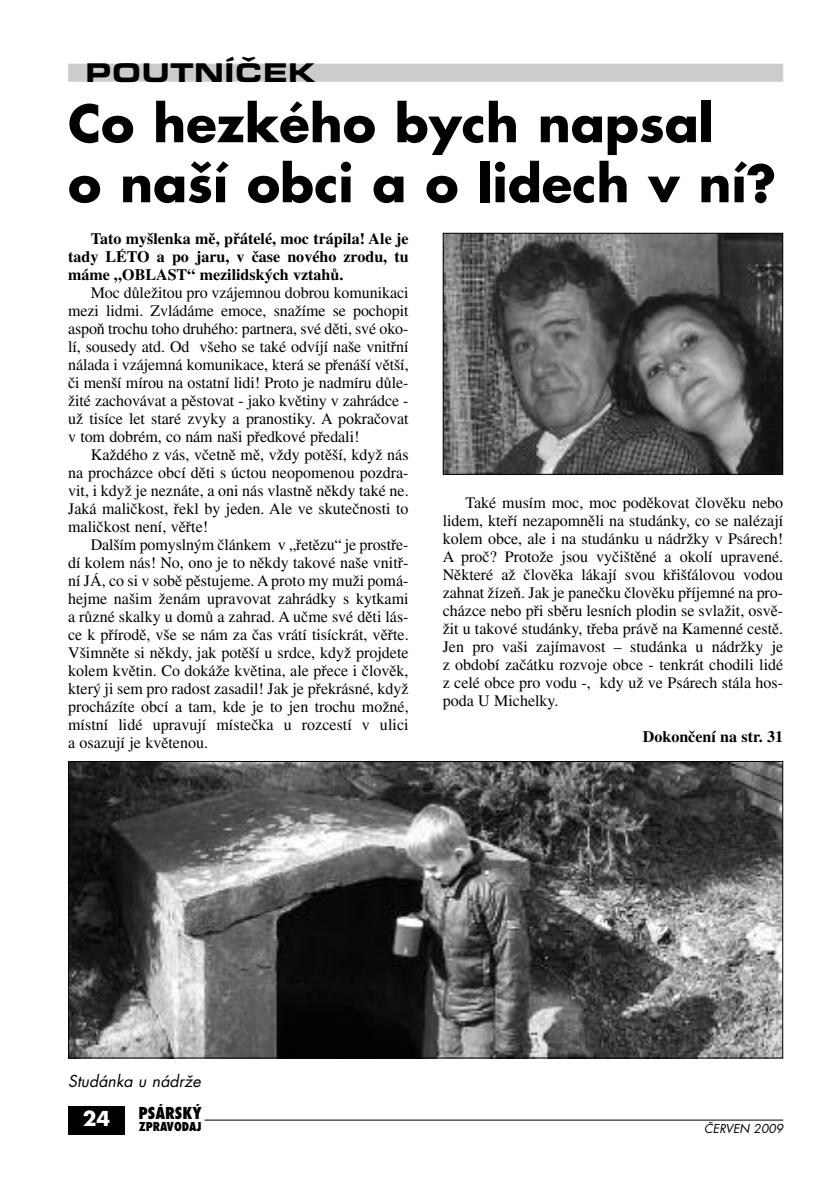
<style>
.page{position:relative;width:840px;height:1191px;background:#fff}
.page>*{position:absolute;margin:0;border:0;box-sizing:border-box;transform-origin:0 0}
.t1{font:700 50px/60px "Futura CE";color:#000}
.t2{font:28px "Eurostile TCE Blac Exte";color:#000}
.t3{font:700 20px "Futura CE";color:#fff}
.t4{font:16px/18px "Times CE";color:#000;text-align:justify}
.t5{font:700 16px/18px "Times CE";color:#000;text-align:justify}
.t6{font:italic 16px "Futura CE";color:#000}
.t7{font:800 condensed 16px "Futura CE";color:#000}
.t8{font:italic 12px "Futura CE";color:#000}
.t9{font:800 condensed 12px "Futura CE";color:#000}
</style>
<div class="page">
<div style="left:68px;top:1106px;width:57px;height:28px;background:#000"></div>
<hr style="left:204px;top:1119px;width:578px;height:1px;background:#000">
<div style="left:68px;top:64px;width:714px;height:18px;background:#ccc"></div>
<img style="left:70px;top:763px;width:710px;height:293px">
<img style="left:444px;top:235px;width:336px;height:238px">
<div style="left:442px;top:233px;width:340px;height:242px;border:1px solid #000"></div>
<h2 class="t2" style="left:85px;top:56px;width:232px">POUTNÍČEK</h2>
<h1 class="t1" style="left:68px;top:98px;width:709px">Co hezkého bych napsal<br>o naší obci a o lidech v ní?</h1>
<p class="t5" style="left:68px;top:231px;width:342px;text-indent:23px">Tato my‰lenka mû, pfiátelé, moc trápila! Ale je tady LÉTO a po jaru, v ãase nového zrodu, tu máme „OBLAST“ mezilidsk˘ch vztahÛ.</p>
<p class="t4" style="left:68px;top:285px;width:342px;text-indent:23px">Moc dÛleÏitou pro vzájemnou dobrou komunikaci mezi lidmi. Zvládáme emoce, snaÏíme se pochopit aspoÀ trochu toho druhého: partnera, své dûti, své oko&shy;lí, sousedy atd. Od v‰eho se také odvíjí na‰e vnitfiní nálada i vzájemná komunikace, která se pfiená‰í vût‰í, ãi men‰í mírou na ostatní lidi! Proto je nadmíru dÛle-Ïité zachovávat a pûstovat - jako kvûtiny v zahrádce - uÏ tisíce let staré zvyky a pranostiky. A pokraãovat v tom dobrém, co nám na‰i pfiedkové pfiedali!</p>
<p class="t4" style="left:68px;top:447px;width:342px;text-indent:23px">KaÏdého z vás, vãetnû mû, vÏdy potû‰í, kdyÏ nás na procházce obcí dûti s úctou neopomenou pozdra&shy;vit, i kdyÏ je neznáte, a oni nás vlastnû nûkdy také ne.<br>Jaká maliãkost, fiekl by jeden. Ale ve skuteãnosti to maliãkost není, vûfite!</p>
<p class="t4" style="left:68px;top:537px;width:342px;text-indent:23px">Dal‰ím pomysln˘m ãlánkem v „fietûzu“ je prostfie&shy;dí kolem nás! No, ono je to nûkdy takové na‰e vnitfi&shy;ní JÁ, co si v sobû pûstujeme. A proto my muÏi pomá&shy;hejme na‰im Ïenám upravovat zahrádky s kytkami a rÛzné skalky u domÛ a zahrad. A uãme své dûti lás&shy;ce k pfiírodû, v‰e se nám za ãas vrátí tisíckrát, vûfite.<br>V‰imnûte si nûkdy, jak potû‰í u srdce, kdyÏ projdete kolem kvûtin. Co dokáÏe kvûtina, ale pfiece i ãlovûk, kter˘ ji sem pro radost zasadil! Jak je pfiekrásné, kdyÏ procházíte obcí a tam, kde je to jen trochu moÏné, místní lidé upravují místeãka u rozcestí v ulici a osazují je kvûtenou.</p>
<p class="t4" style="left:442px;top:495px;width:342px;text-indent:23px">Také musím moc, moc podûkovat ãlovûku nebo lidem, ktefií nezapomnûli na studánky, co se nalézají kolem obce, ale i na studánku u nádrÏky v Psárech!<br>A proã? ProtoÏe jsou vyãi‰tûné a okolí upravené.<br>Nûkteré aÏ ãlovûka lákají svou kfii‰Èálovou vodou zahnat ÏízeÀ. Jak je paneãku ãlovûku pfiíjemné na pro&shy;cházce nebo pfii sbûru lesních plodin se svlaÏit, osvû-Ïit u takové studánky, tfieba právû na Kamenné cestû.<br>Jen pro va‰i zajímavost – studánka u nádrÏky je z období zaãátku rozvoje obce - tenkrát chodili lidé z celé obce pro vodu -, kdy uÏ ve Psárech stála hos&shy;poda U Michelky.</p>
<p class="t5" style="left:642px;top:729px;width:142px">Dokonãení na str. 31</p>
<p class="t6" style="left:68px;top:1073px;width:134px">Studánka u nádrže</p>
<p class="t3" style="left:83px;top:1109px;width:29px">24</p>
<p class="t7" style="left:138px;top:1106px;width:65px">PSÁRSKÝ</p>
<p class="t9" style="left:139px;top:1121px;width:64px">ZPRAVODAJ</p>
<p class="t8" style="left:704px;top:1123px;width:80px">ČERVEN 2009</p>
</div>
